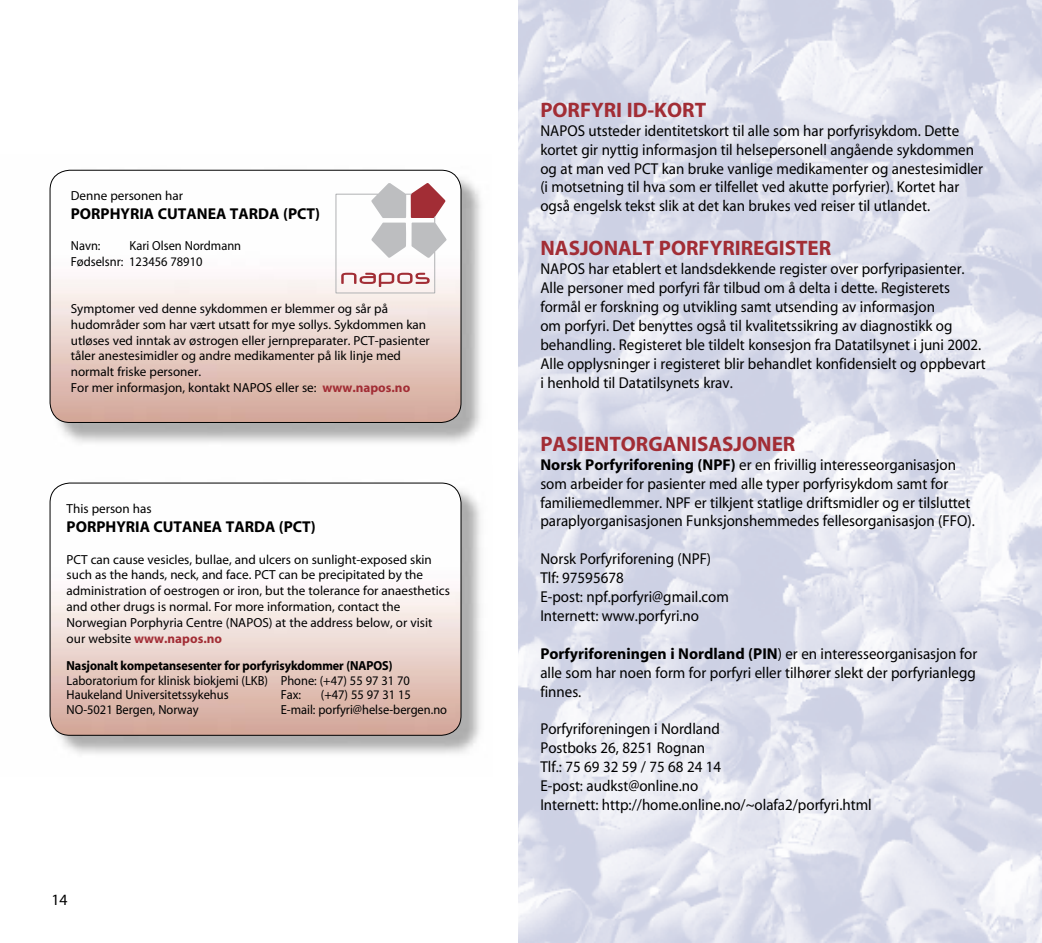
<style>
.page{position:relative;width:1042px;height:943px;background:#fff}
.page>*{position:absolute;margin:0;border:0;box-sizing:border-box;transform-origin:0 0}
.t1{font:700 21px "Myriad";color:#a22d35}
.t2{font:15.75px/18.9px "Myriad";color:#000;scale:.95 1}
.t3{font:700 15.75px "Myriad";color:#000}
.t4{font:15.75px "Myriad";color:#000}
.t5{font:13.12px/15.8px "Myriad";color:#000}
.t6{font:13.12px/14.9px "Myriad";color:#000;scale:.95 1}
.t7{font:13.12px "Myriad Headline";color:#000;scale:.95 1}
.s1{font-weight:700;color:#a22d35}
.s2{font-weight:700}
</style>
<div class="page">
<img style="left:49px;top:490px;width:432px;height:264px">
<img style="left:49px;top:169px;width:432px;height:274px">
<img style="left:50px;top:170px;width:411px;height:252px">
<div style="left:50px;top:170px;width:411px;height:253px;border:1px solid #000;border-radius:20px"></div>
<img style="left:50px;top:483px;width:411px;height:252px">
<div style="left:50px;top:482px;width:411px;height:253px;border:1px solid #000;border-radius:20px"></div>
<img style="left:518px;top:0;width:524px;height:943px">
<svg style="left:336px;top:183px;width:110px;height:110px"></svg>
<p class="t5" style="left:71px;top:188px;width:114px">Denne personen har</p>
<p class="t3" style="left:71px;top:205px;width:251px">PORPHYRIA CUTANEA TARDA (PCT)</p>
<p class="t6" style="left:71px;top:239px;width:33px">Navn:</p>
<p class="t6" style="left:71px;top:238px;width:181px;line-height:15.8px;text-indent:59px">Kari Olsen Nordmann<br>Fødselsnr: 123456 78910</p>
<p class="t5" style="left:71px;top:301px;width:360px">Symptomer ved denne sykdommen er blemmer og sår på hudområder som har vært utsatt for mye sollys. Sykdommen kan utløses ved inntak av østrogen eller jernpreparater. PCT-pasienter tåler anestesimidler og andre medikamenter på lik linje med normalt friske personer.<br>For mer informasjon, kontakt NAPOS eller se: <span class="s1">www.napos.no</span></p>
<p class="t5" style="left:67px;top:501px;width:87px">This person has</p>
<p class="t3" style="left:67px;top:519px;width:251px">PORPHYRIA CUTANEA TARDA (PCT)</p>
<p class="t5" style="left:67px;top:552px;width:385px">PCT can cause vesicles, bullae, and ulcers on sunlight-exposed skin such as the hands, neck, and face. PCT can be precipitated by the administration of oestrogen or iron, but the tolerance for anaesthetics and other drugs is normal. For more information, contact the Norwegian Porphyria Centre (NAPOS) at the address below, or visit our website <span class="s1">www.napos.no</span></p>
<p class="t7" style="left:67px;top:658px;width:344px">Nasjonalt kompetansesenter for porfyrisykdommer (NAPOS)</p>
<p class="t6" style="left:67px;top:673px;width:363px">Laboratorium for klinisk biokjemi (LKB) Phone: (+47) 55 97 31 70<br>Haukeland Universitetssykehus</p>
<p class="t6" style="left:281px;top:688px;width:23px">Fax:</p>
<p class="t6" style="left:321px;top:688px;width:96px">(+47) 55 97 31 15</p>
<p class="t6" style="left:67px;top:703px;width:140px">NO-5021 Bergen, Norway</p>
<p class="t6" style="left:281px;top:703px;width:177px">E-mail: porfyri@helse-bergen.no</p>
<p class="t4" style="left:51px;top:892px;width:18px">14</p>
<h1 class="t1" style="left:540px;top:99px;width:39px">PORFYRI</h1>
<h1 class="t1" style="left:627px;top:99px;width:68px">ID-KORT</h1>
<p class="t2" style="left:540px;top:122px;width:467px">NAPOS utsteder identitetskort til alle som har porfyrisykdom. Dette kortet gir nyttig informasjon til helsepersonell angående sykdommen og at man ved PCT kan bruke vanlige medikamenter og anestesimidler (i motsetning til hva som er tilfellet ved akutte porfyrier). Kortet har også engelsk tekst slik at det kan brukes ved reiser til utlandet.</p>
<h1 class="t1" style="left:540px;top:237px;width:158px">NASJONALT PORFYRIRE</h1>
<h1 class="t1" style="left:764px;top:237px;width:45px">GISTER</h1>
<p class="t2" style="left:540px;top:260px;width:470px">NAPOS har etablert et landsdekkende register over porfyripasienter.<br>Alle personer med porfyri får tilbud om å delta i dette. Registerets formål er forskning og utvikling samt utsending av informasjon<br>om porfyri. Det benyttes også til kvalitetssikring av diagnostikk og behandling. Registeret ble tildelt konsesjon fra Datatilsynet i juni 2002.<br>Alle opplysninger i registeret blir behandlet konfidensielt og oppbevart i henhold til Datatilsynets krav.</p>
<h1 class="t1" style="left:540px;top:433px;width:244px">PASIENTORGANISASJONER</h1>
<p class="t2" style="left:540px;top:455px;width:459px"><span class="s2">Norsk Porfyriforening (NPF)</span> er en frivillig interesseorganisasjon som arbeider for pasienter med alle typer porfyrisykdom samt for familiemedlemmer. NPF er tilkjent statlige driftsmidler og er tilsluttet paraplyorganisasjonen Funksjonshemmedes fellesorganisasjon (FFO).</p>
<p class="t2" style="left:540px;top:550px;width:200px">Norsk Porfyriforening (NPF)<br>Tlf: 97595678<br>E-post: npf.porfyri@gmail.com<br>Internett: www.porfyri.no</p>
<p class="t2" style="left:540px;top:644px;width:461px;text-align:justify"><span class="s2">Porfyriforeningen i Nordland (PIN</span>) er en interesseorganisasjon for alle som har noen form for porfyri eller tilhører slekt der porfyrianlegg finnes.</p>
<p class="t2" style="left:540px;top:720px;width:350px">Porfyriforeningen i Nordland<br>Postboks 26, 8251 Rognan<br>Tlf.: 75 69 32 59 / 75 68 24 14<br>E-post: audkst@online.no<br>Internett: http://home.online.no/~olafa2/porfyri.html</p>
</div>
